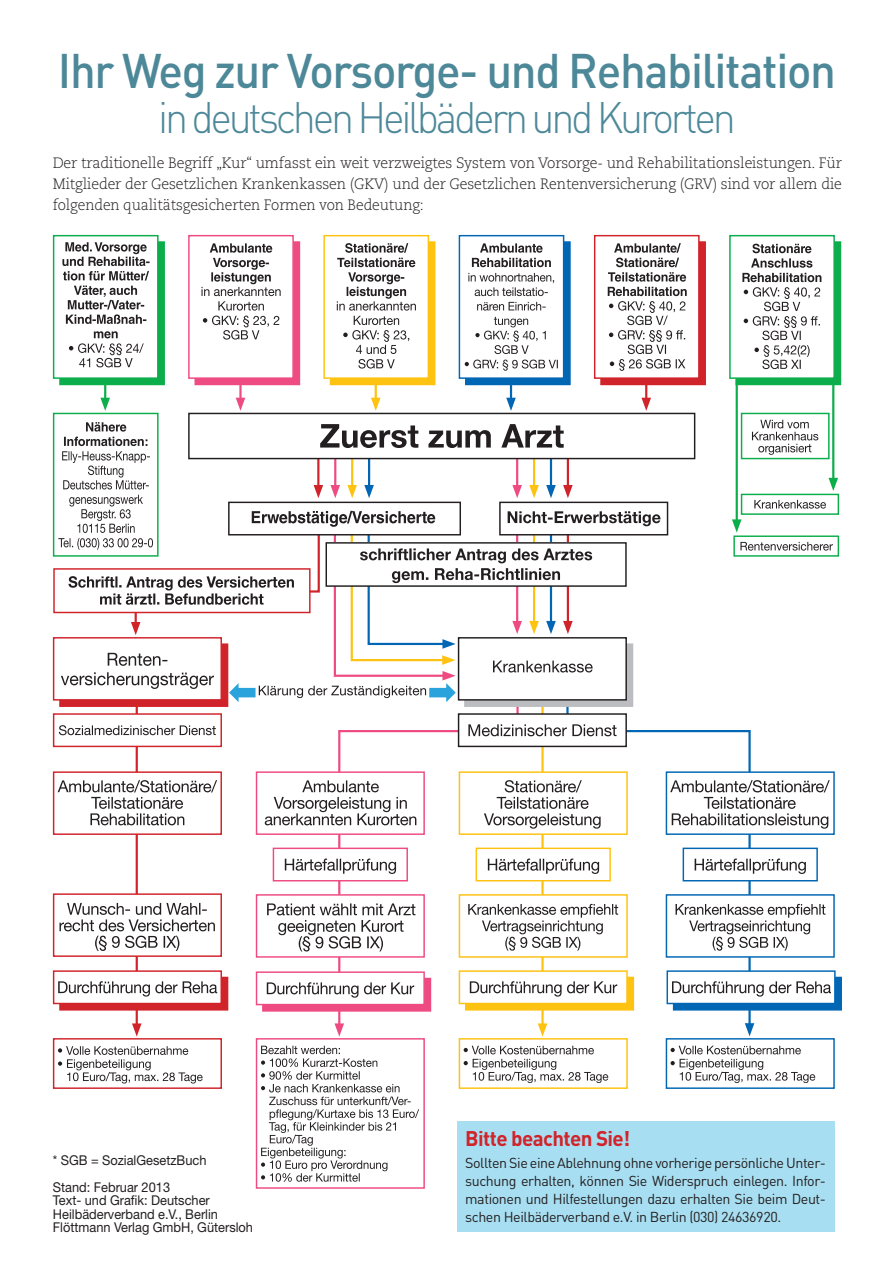
<style>
.page{position:relative;width:893px;height:1263px;background:#fff}
.page>*{position:absolute;margin:0;border:0;box-sizing:border-box;transform-origin:0 0}
.t1{font:500 48px "DIN Pro";letter-spacing:-.03em;color:#4d8899;scale:.95 1}
.t2{font:300 43.5px "DIN Pro";letter-spacing:-.08em;color:#4d8899;scale:.95 1}
.t3{font:700 21px "DIN Pro";letter-spacing:-.03em;color:#d1232a}
.t4{font:300 15px/21px "Caecilia";letter-spacing:-.01em;color:#231f20;text-align:justify;scale:.96 1}
.t5{font:14.25px/18px "DIN Pro";letter-spacing:-.03em;color:#231f20;text-align:justify}
.t6{font:13.5px/13.5px "Helvetica Neue LT Std";color:#231f20;scale:.95 1}
</style>
<div class="page">
<div style="left:457px;top:1121px;width:377px;height:111px;background:#a8def1"></div>
<div style="left:59px;top:241px;width:106px;height:144px;background:#0cae4c;border:1px solid #0cae4c"></div>
<div style="left:53px;top:235px;width:106px;height:144px;background:#fff;border:1px solid #0cae4c"></div>
<hr style="left:136px;top:659px;width:2px;height:368px;background:#d1232a">
<svg style="left:132px;top:1023px;width:10px;height:13px"></svg>
<div style="left:194px;top:241px;width:106px;height:144px;background:#ef4b83"></div>
<div style="left:188px;top:235px;width:106px;height:144px;background:#fff;border:1px solid #ef4b83"></div>
<div style="left:330px;top:241px;width:105px;height:144px;background:#fec210"></div>
<div style="left:323px;top:235px;width:106px;height:144px;background:#fff;border:1px solid #fec210"></div>
<div style="left:465px;top:241px;width:106px;height:144px;background:#0166b3;border:1px solid #0166b3"></div>
<div style="left:459px;top:235px;width:105px;height:144px;background:#fff;border:1px solid #0166b3"></div>
<div style="left:600px;top:241px;width:106px;height:144px;background:#d1232a"></div>
<div style="left:594px;top:235px;width:106px;height:144px;background:#fff;border:1px solid #d1232a"></div>
<div style="left:735px;top:241px;width:106px;height:144px;background:#0cae4c"></div>
<div style="left:729px;top:235px;width:106px;height:144px;background:#fff;border:1px solid #0cae4c"></div>
<hr style="left:104px;top:379px;width:2px;height:23px;background:#0cae4c">
<svg style="left:100px;top:398px;width:10px;height:13px"></svg>
<div style="left:53px;top:413px;width:106px;height:144px;background:#fff;border:1px solid #0cae4c"></div>
<hr style="left:239px;top:379px;width:3px;height:23px;background:#ef4b83">
<svg style="left:236px;top:398px;width:9px;height:13px"></svg>
<hr style="left:375px;top:379px;width:2px;height:23px;background:#fec210">
<svg style="left:371px;top:398px;width:10px;height:13px"></svg>
<hr style="left:510px;top:379px;width:2px;height:23px;background:#0166b3">
<svg style="left:506px;top:398px;width:10px;height:13px"></svg>
<hr style="left:645px;top:379px;width:2px;height:23px;background:#d1232a">
<svg style="left:641px;top:398px;width:10px;height:13px"></svg>
<div style="left:741px;top:413px;width:89px;height:46px;background:#fff;border:1px solid #0cae4c"></div>
<div style="left:741px;top:494px;width:98px;height:21px;background:#fff;border:1px solid #0cae4c"></div>
<div style="left:733px;top:535px;width:106px;height:22px;background:#fff;border:1px solid #0cae4c"></div>
<hr style="left:736px;top:379px;width:2px;height:144px;background:#0cae4c">
<svg style="left:732px;top:519px;width:9px;height:14px"></svg>
<hr style="left:832px;top:379px;width:2px;height:103px;background:#0cae4c">
<svg style="left:828px;top:478px;width:10px;height:13px"></svg>
<div style="left:188px;top:413px;width:507px;height:46px;border:1px solid #231f20"></div>
<hr style="left:541px;top:655px;width:3px;height:372px;background:#fec210">
<svg style="left:538px;top:1023px;width:9px;height:13px"></svg>
<svg style="left:565px;top:702px;width:187px;height:322px"></svg>
<svg style="left:745px;top:1023px;width:9px;height:13px"></svg>
<svg style="left:337px;top:707px;width:183px;height:316px"></svg>
<svg style="left:334px;top:1023px;width:10px;height:13px"></svg>
<div style="left:464px;top:643px;width:169px;height:64px;background:#bcbdc0"></div>
<div style="left:459px;top:714px;width:167px;height:32px;background:#fff"></div>
<div style="left:458px;top:713px;width:169px;height:34px;border:1px solid #231f20"></div>
<div style="left:59px;top:643px;width:169px;height:64px;background:#d1232a"></div>
<div style="left:53px;top:637px;width:169px;height:63px;background:#fff;border:1px solid #d1232a"></div>
<div style="left:53px;top:713px;width:169px;height:34px;background:#fff;border:1px solid #d1232a"></div>
<div style="left:53px;top:771px;width:169px;height:64px;background:#fff;border:1px solid #d1232a"></div>
<div style="left:256px;top:771px;width:169px;height:64px;background:#fff;border:1px solid #ef4b83"></div>
<div style="left:459px;top:771px;width:169px;height:64px;background:#fff;border:1px solid #fec210"></div>
<div style="left:666px;top:771px;width:169px;height:64px;background:#fff;border:1px solid #0166b3"></div>
<div style="left:273px;top:848px;width:135px;height:33px;background:#fff;border:1px solid #ef4b83"></div>
<div style="left:476px;top:848px;width:135px;height:33px;background:#fff;border:1px solid #fec210"></div>
<div style="left:683px;top:848px;width:135px;height:33px;background:#fff;border:1px solid #0166b3"></div>
<div style="left:256px;top:894px;width:169px;height:64px;background:#fff;border:1px solid #ef4b83"></div>
<div style="left:459px;top:894px;width:169px;height:64px;background:#fff;border:1px solid #fec210"></div>
<div style="left:666px;top:894px;width:169px;height:64px;background:#fff;border:1px solid #0166b3"></div>
<div style="left:59px;top:977px;width:169px;height:33px;background:#d1232a"></div>
<div style="left:53px;top:970px;width:169px;height:34px;background:#fff;border:1px solid #d1232a"></div>
<div style="left:262px;top:978px;width:169px;height:34px;background:#ef4b83;border:1px solid #ef4b83"></div>
<div style="left:256px;top:971px;width:169px;height:34px;background:#fff;border:1px solid #ef4b83"></div>
<div style="left:465px;top:977px;width:169px;height:33px;background:#fec210"></div>
<div style="left:459px;top:970px;width:169px;height:34px;background:#fff;border:1px solid #fec210"></div>
<div style="left:673px;top:977px;width:169px;height:33px;background:#0166b3"></div>
<div style="left:666px;top:970px;width:170px;height:34px;background:#fff;border:1px solid #0166b3"></div>
<div style="left:53px;top:1038px;width:169px;height:51px;background:#fff;border:1px solid #d1232a"></div>
<div style="left:459px;top:1038px;width:169px;height:51px;background:#fff;border:1px solid #fec210"></div>
<div style="left:666px;top:1038px;width:169px;height:51px;background:#fff;border:1px solid #0166b3"></div>
<div style="left:256px;top:1038px;width:169px;height:151px;background:#fff;border:1px solid #ef4b83"></div>
<div style="left:53px;top:893px;width:169px;height:64px;background:#fff;border:1px solid #d1232a"></div>
<svg style="left:69px;top:331px;width:75px;height:36px"></svg>
<svg style="left:62px;top:242px;width:88px;height:82px"></svg>
<svg style="left:201px;top:243px;width:80px;height:97px"></svg>
<svg style="left:337px;top:243px;width:79px;height:126px"></svg>
<svg style="left:465px;top:360px;width:93px;height:11px"></svg>
<svg style="left:475px;top:317px;width:71px;height:37px"></svg>
<svg style="left:477px;top:302px;width:69px;height:9px"></svg>
<svg style="left:468px;top:273px;width:86px;height:23px"></svg>
<svg style="left:472px;top:243px;width:79px;height:24px"></svg>
<svg style="left:608px;top:243px;width:79px;height:128px"></svg>
<svg style="left:742px;top:244px;width:79px;height:125px"></svg>
<svg style="left:752px;top:420px;width:66px;height:35px"></svg>
<svg style="left:754px;top:500px;width:72px;height:9px"></svg>
<svg style="left:740px;top:542px;width:93px;height:9px"></svg>
<svg style="left:58px;top:422px;width:603px;height:280px"></svg>
<svg style="left:59px;top:725px;width:157px;height:10px"></svg>
<svg style="left:468px;top:724px;width:149px;height:12px"></svg>
<svg style="left:670px;top:780px;width:160px;height:49px"></svg>
<svg style="left:484px;top:780px;width:117px;height:49px"></svg>
<svg style="left:265px;top:780px;width:151px;height:45px"></svg>
<svg style="left:58px;top:780px;width:159px;height:45px"></svg>
<svg style="left:285px;top:858px;width:111px;height:16px"></svg>
<svg style="left:488px;top:858px;width:111px;height:16px"></svg>
<svg style="left:695px;top:858px;width:111px;height:16px"></svg>
<svg style="left:675px;top:904px;width:150px;height:47px"></svg>
<svg style="left:468px;top:904px;width:150px;height:47px"></svg>
<svg style="left:267px;top:903px;width:148px;height:48px"></svg>
<svg style="left:60px;top:903px;width:155px;height:48px"></svg>
<svg style="left:672px;top:981px;width:159px;height:15px"></svg>
<svg style="left:470px;top:981px;width:147px;height:15px"></svg>
<svg style="left:267px;top:982px;width:147px;height:16px"></svg>
<svg style="left:58px;top:981px;width:159px;height:15px"></svg>
<svg style="left:58px;top:1046px;width:145px;height:37px"></svg>
<svg style="left:261px;top:1046px;width:158px;height:136px"></svg>
<svg style="left:464px;top:1046px;width:144px;height:37px"></svg>
<svg style="left:671px;top:1046px;width:144px;height:37px"></svg>
<h1 class="t1" style="left:58px;top:38px;width:821px">Ihr Weg zur Vorsorge- und Rehabilitation</h1>
<h2 class="t2" style="left:158px;top:87px;width:609px">in deutschen Heilbädern und Kurorten</h2>
<p class="t4" style="left:53px;top:153px;width:824px">Der traditionelle Begriff „Kur“ umfasst ein weit verzweigtes System von Vorsorge- und Rehabilitationsleistungen. Für Mitglieder der Gesetzlichen Krankenkassen (GKV) und der Gesetzlichen Rentenversicherung (GRV) sind vor allem die folgenden qualitätsgesicherten Formen von Bedeutung:</p>
<p class="t6" style="left:53px;top:1146px;width:163px;line-height:27px">* SGB = SozialGesetzBuch<br>Stand: Februar 2013</p>
<p class="t6" style="left:53px;top:1193px;width:212px">Text- und Grafik: Deutscher<br>Heilbäderverband e.V., Berlin<br>Flöttmann Verlag GmbH, Gütersloh</p>
<h3 class="t3" style="left:465px;top:1124px;width:167px">Bitte beachten Sie!</h3>
<p class="t5" style="left:465px;top:1154px;width:362px">Sollten Sie eine Ablehnung ohne vorherige persönliche Unter&shy;suchung erhalten, können Sie Widerspruch einlegen. Infor&shy;mationen und Hilfestellungen dazu erhalten Sie beim Deut&shy;schen Heilbäderverband e.V. in Berlin (030) 24636920.</p>
</div>
